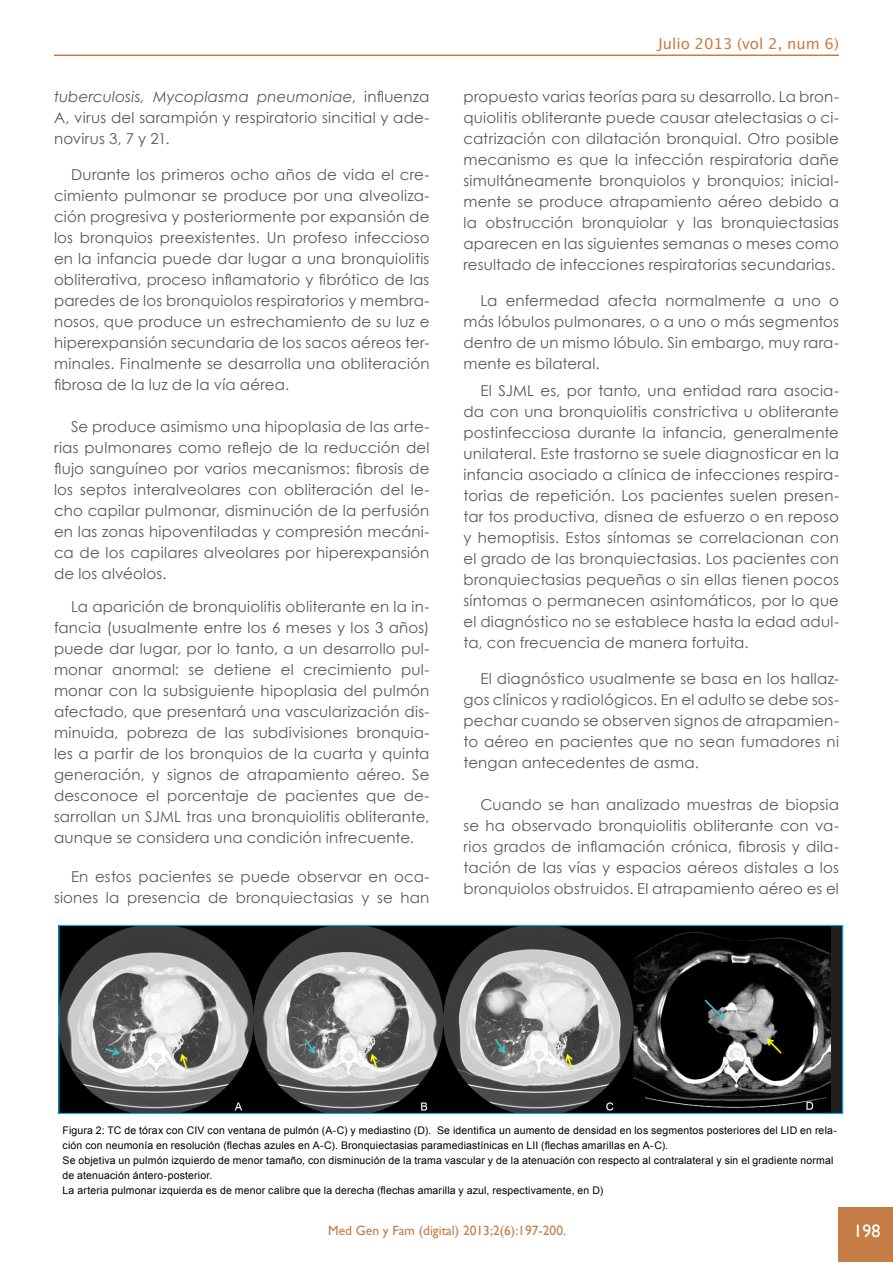
<style>
.page{position:relative;width:893px;height:1263px;background:#fff}
.page>*{position:absolute;margin:0;border:0;box-sizing:border-box;transform-origin:0 0}
.t1{font:18px "Gill Sans";color:#fff}
.Parrafo{font:15px/21px "Century Gothic";letter-spacing:.01em;color:#57585a;text-align:justify}
.t2{font:15px "Lucida Grande";color:#c57d45}
.t3{font:13.5px "Gill Sans";color:#c57d45}
.Titulo_Tabla_MGYF{font:10.5px/15px "Arial";letter-spacing:.015em;color:#000}
.s1{font-style:italic}
</style>
<div class="page">
<hr style="left:54px;top:55px;width:785px;height:1px;background:#c57d45">
<div style="left:839px;top:1208px;width:54px;height:54px;background:#c57d45"></div>
<img style="left:60px;top:927px;width:770px;height:185px">
<div style="left:58px;top:925px;width:785px;height:189px;border:1px solid #00aeef"></div>
<p class="Parrafo" style="left:54px;top:86px;width:377px"><span class="s1">tuberculosis, Mycoplasma pneumoniae</span>, influenza A, virus del sarampión y respiratorio sincitial y ade&shy;novirus 3, 7 y 21.</p>
<p class="Parrafo" style="left:54px;top:164px;width:377px;text-indent:17px">Durante los primeros ocho años de vida el cre&shy;cimiento pulmonar se produce por una alveoliza&shy;ción progresiva y posteriormente por expansión de los bronquios preexistentes. Un profeso infeccioso en la infancia puede dar lugar a una bronquiolitis obliterativa, proceso inflamatorio y fibrótico de las paredes de los bronquiolos respiratorios y membra&shy;nosos, que produce un estrechamiento de su luz e hiperexpansión secundaria de los sacos aéreos ter&shy;minales. Finalmente se desarrolla una obliteración fibrosa de la luz de la vía aérea.</p>
<p class="Parrafo" style="left:54px;top:416px;width:377px;text-indent:17px">Se produce asimismo una hipoplasia de las arte&shy;rias pulmonares como reflejo de la reducción del flujo sanguíneo por varios mecanismos: fibrosis de los septos interalveolares con obliteración del le&shy;cho capilar pulmonar, disminución de la perfusión en las zonas hipoventiladas y compresión mecáni&shy;ca de los capilares alveolares por hiperexpansión de los alvéolos.</p>
<p class="Parrafo" style="left:54px;top:596px;width:377px;text-indent:17px">La aparición de bronquiolitis obliterante en la in&shy;fancia (usualmente entre los 6 meses y los 3 años) puede dar lugar, por lo tanto, a un desarrollo pul&shy;monar anormal: se detiene el crecimiento pul&shy;monar con la subsiguiente hipoplasia del pulmón afectado, que presentará una vascularización dis&shy;minuida, pobreza de las subdivisiones bronquia&shy;les a partir de los bronquios de la cuarta y quinta generación, y signos de atrapamiento aéreo. Se desconoce el porcentaje de pacientes que de&shy;sarrollan un SJML tras una bronquiolitis obliterante, aunque se considera una condición infrecuente.</p>
<p class="Parrafo" style="left:54px;top:866px;width:377px;text-align:right">En estos pacientes se puede observar en oca&shy;siones la presencia de bronquiectasias y se han</p>
<p class="t2" style="left:658px;top:35px;width:182px">Julio 2013 (vol 2, num 6)</p>
<p class="Parrafo" style="left:463px;top:86px;width:377px">propuesto varias teorías para su desarrollo. La bron&shy;quiolitis obliterante puede causar atelectasias o ci&shy;catrización con dilatación bronquial. Otro posible mecanismo es que la infección respiratoria dañe simultáneamente bronquiolos y bronquios; inicial&shy;mente se produce atrapamiento aéreo debido a la obstrucción bronquiolar y las bronquiectasias aparecen en las siguientes semanas o meses como resultado de infecciones respiratorias secundarias.</p>
<p class="Parrafo" style="left:463px;top:290px;width:377px;text-indent:17px">La enfermedad afecta normalmente a uno o más lóbulos pulmonares, o a uno o más segmentos dentro de un mismo lóbulo. Sin embargo, muy rara&shy;mente es bilateral.</p>
<p class="Parrafo" style="left:463px;top:380px;width:377px;text-indent:17px">El SJML es, por tanto, una entidad rara asocia&shy;da con una bronquiolitis constrictiva u obliterante postinfecciosa durante la infancia, generalmente unilateral. Este trastorno se suele diagnosticar en la infancia asociado a clínica de infecciones respira&shy;torias de repetición. Los pacientes suelen presen&shy;tar tos productiva, disnea de esfuerzo o en reposo y hemoptisis. Estos síntomas se correlacionan con el grado de las bronquiectasias. Los pacientes con bronquiectasias pequeñas o sin ellas tienen pocos síntomas o permanecen asintomáticos, por lo que el diagnóstico no se establece hasta la edad adul&shy;ta, con frecuencia de manera fortuita.</p>
<p class="Parrafo" style="left:463px;top:668px;width:377px;text-indent:17px">El diagnóstico usualmente se basa en los hallaz&shy;gos clínicos y radiológicos. En el adulto se debe sos&shy;pechar cuando se observen signos de atrapamien&shy;to aéreo en pacientes que no sean fumadores ni tengan antecedentes de asma.</p>
<p class="Parrafo" style="left:463px;top:794px;width:377px;text-indent:17px">Cuando se han analizado muestras de biopsia se ha observado bronquiolitis obliterante con va&shy;rios grados de inflamación crónica, fibrosis y dila&shy;tación de las vías y espacios aéreos distales a los bronquiolos obstruidos. El atrapamiento aéreo es el</p>
<p class="Titulo_Tabla_MGYF" style="left:63px;top:1123px;width:776px">Figura 2: TC de tórax con CIV con ventana de pulmón (A-C) y mediastino (D). Se identifica un aumento de densidad en los segmentos posteriores del LID en rela&shy;ción con neumonía en resolución (flechas azules en A-C). Bronquiectasias paramediastínicas en LII (flechas amarillas en A-C).</p>
<p class="Titulo_Tabla_MGYF" style="left:63px;top:1153px;width:772px">Se objetiva un pulmón izquierdo de menor tamaño, con disminución de la trama vascular y de la atenuación con respecto al contralateral y sin el gradiente normal de atenuación ántero-posterior.</p>
<p class="Titulo_Tabla_MGYF" style="left:63px;top:1183px;width:542px">La arteria pulmonar izquierda es de menor calibre que la derecha (flechas amarilla y azul, respectivamente, en D)</p>
<p class="t3" style="left:328px;top:1223px;width:239px">Med Gen y Fam (digital) 2013;2(6):197-200.</p>
<p class="t1" style="left:854px;top:1221px;width:28px">198</p>
</div>
